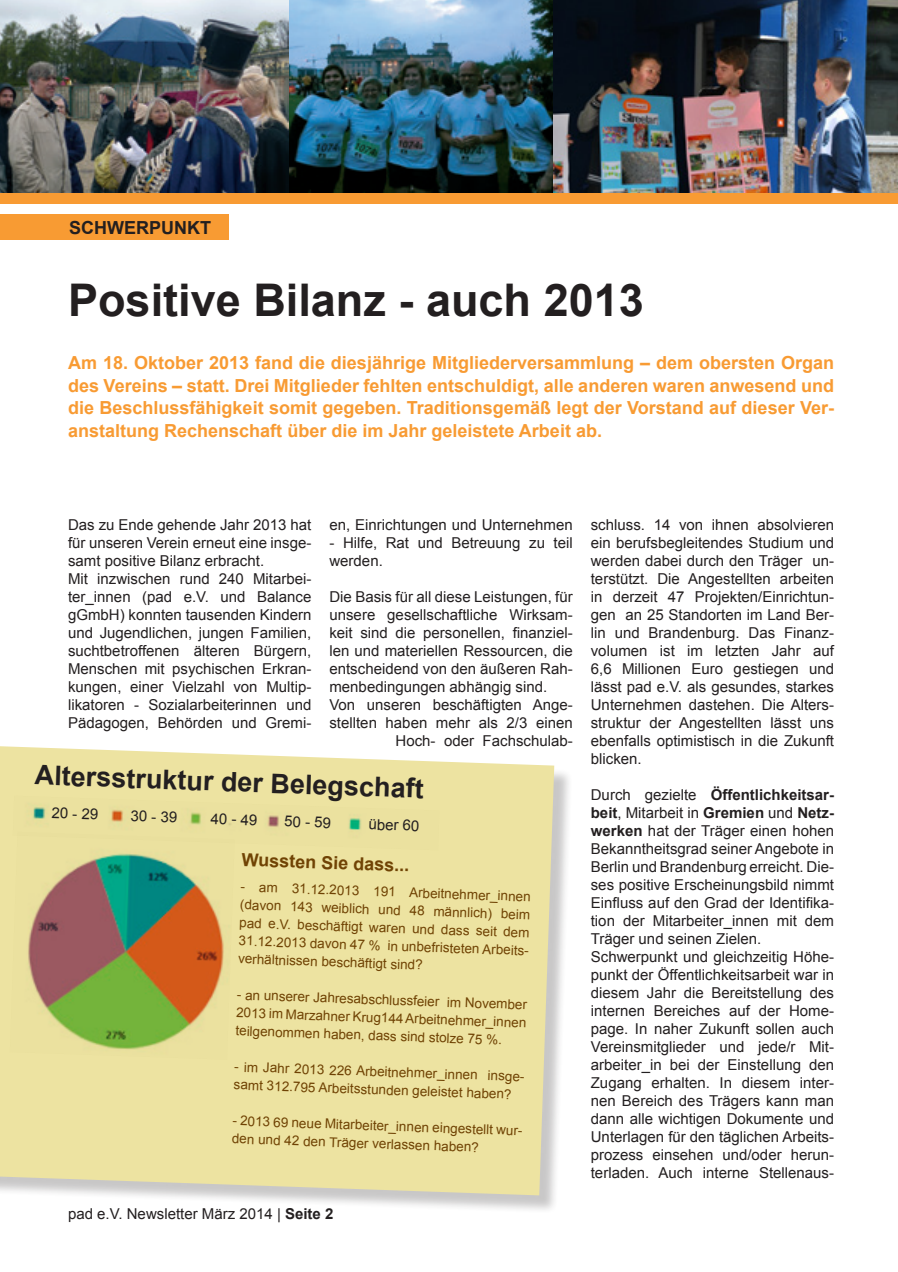
<style>
.page{position:relative;width:898px;height:1272px;background:#fff}
.page>*{position:absolute;margin:0;border:0;box-sizing:border-box;transform-origin:0 0}
.t1{font:700 45px "Arial";color:#231f20}
.t2{font:700 27px "Arial";color:#231f20}
.t3{font:700 18px/22.5px "Arial";color:#f89b33;text-align:justify}
.t4{font:700 18px "Arial";color:#704304}
.t5{font:700 18px "Arial";color:#231f20}
.t6{font:15px/18px "Arial";color:#231f20}
.t7{font:13.5px/18px "Arial";color:#704304}
.s1{font-weight:700}
</style>
<div class="page">
<div style="left:0;top:214px;width:228px;height:25px;background:#f89b33"></div>
<img style="left:288px;top:0;width:265px;height:193px">
<img style="left:553px;top:0;width:344px;height:193px">
<img style="left:0;top:0;width:288px;height:193px">
<div style="left:0;top:748px;width:572px;height:465px;background:#231f20;opacity:.5"></div>
<svg style="left:0;top:746px;width:554px;height:449px;background:#ece2a6"></svg>
<div style="left:0;top:193px;width:897px;height:11px;background:#f89b33"></div>
<div style="left:13px;top:795px;width:426px;height:55px;background:#ebe19f"></div>
<img style="left:10px;top:831px;width:224px;height:228px">
<p class="t5" style="left:69px;top:216px;width:27px">Schwerp</p>
<p class="t5" style="left:161px;top:216px;width:46px">unkt</p>
<h1 class="t1" style="left:68px;top:270px;width:577px">Positive Bilanz - auch 2013</h1>
<p class="t3" style="left:68px;top:352px;width:767px">Am 18. Oktober 2013 fand die diesjährige Mitgliederversammlung – dem obersten Organ des Vereins – statt. Drei Mitglieder fehlten entschuldigt, alle anderen waren anwesend und die Beschlussfähigkeit somit gegeben. Traditionsgemäß legt der Vorstand auf dieser Ver&shy;anstaltung Rechenschaft über die im Jahr geleistete Arbeit ab.</p>
<p class="t6" style="left:68px;top:515px;width:245px">Das zu Ende gehende Jahr 2013 hat für unseren Verein erneut eine insge&shy;samt positive Bilanz erbracht.<br>Mit inzwischen rund 240 Mitarbei&shy;ter_innen (pad e.V. und Balance gGmbH) konnten tausenden Kindern und Jugendlichen, jungen Familien, suchtbetroffenen älteren Bürgern, Menschen mit psychischen Erkran&shy;kungen, einer Vielzahl von Multip&shy;likatoren - Sozialarbeiterinnen und Pädagogen, Behörden und Gremi-</p>
<p class="t6" style="left:329px;top:515px;width:245px">en, Einrichtungen und Unternehmen</p>
<p class="t6" style="left:329px;top:533px;width:245px">- Hilfe, Rat und Betreuung zu teil werden.</p>
<p class="t6" style="left:329px;top:587px;width:245px">Die Basis für all diese Leistungen, für</p>
<p class="t6" style="left:329px;top:605px;width:245px">unsere gesellschaftliche Wirksam-</p>
<p class="t6" style="left:329px;top:623px;width:245px">keit sind die personellen, finanziel-</p>
<p class="t6" style="left:329px;top:641px;width:245px">len und materiellen Ressourcen, die</p>
<p class="t6" style="left:329px;top:659px;width:245px">entscheidend von den äußeren Rah-</p>
<p class="t6" style="left:329px;top:677px;width:219px">menbedingungen abhängig sind.</p>
<p class="t6" style="left:329px;top:695px;width:245px">Von unseren beschäftigten Ange-</p>
<p class="t6" style="left:329px;top:713px;width:245px">stellten haben mehr als 2/3 einen</p>
<p class="t6" style="left:395px;top:731px;width:179px">Hoch- oder Fachschulab-</p>
<h2 class="t2" style="left:36px;top:756px;width:390px;rotate:2deg">Altersstruktur der Belegschaft</h2>
<p class="t6" style="left:52px;top:804px;width:48px;rotate:2deg">20 - 29</p>
<p class="t6" style="left:131px;top:806px;width:48px;rotate:2deg">30 - 39</p>
<p class="t6" style="left:211px;top:809px;width:48px;rotate:2deg">40 - 49</p>
<p class="t6" style="left:284px;top:812px;width:48px;rotate:2deg">50 - 59</p>
<p class="t6" style="left:369px;top:815px;width:52px;rotate:2deg">über 60</p>
<p class="t4" style="left:242px;top:847px;width:169px;rotate:2deg">Wussten Sie dass...</p>
<p class="t7" style="left:241px;top:877px;width:294px;rotate:2deg">- am 31.12.2013 191 Arbeitnehmer_innen (davon 143 weiblich und 48 männlich) beim pad e.V. beschäftigt waren und dass seit dem 31.12.2013 davon 47 % in unbefristeten Arbeits&shy;verhältnissen beschäftigt sind?</p>
<p class="t7" style="left:237px;top:985px;width:291px;text-align:justify;rotate:2deg">- an unserer Jahresabschlussfeier im November 2013 im Marzahner Krug144 Arbeitnehmer_innen teilgenommen haben, dass sind stolze 75 %.</p>
<p class="t7" style="left:235px;top:1057px;width:294px;rotate:2deg">- im Jahr 2013 226 Arbeitnehmer_innen insge&shy;samt 312.795 Arbeitsstunden geleistet haben?</p>
<p class="t7" style="left:233px;top:1111px;width:294px;rotate:2deg">- 2013 69 neue Mitarbeiter_innen eingestellt wur&shy;den und 42 den Träger verlassen haben?</p>
<p class="t6" style="left:68px;top:1204px;width:267px">pad e.V. Newsletter März 2014 | <span class="s1">Seite 2</span></p>
<p class="t6" style="left:590px;top:515px;width:245px;text-align:justify">schluss. 14 von ihnen absolvieren ein berufsbegleitendes Studium und werden dabei durch den Träger un&shy;terstützt. Die Angestellten arbeiten in derzeit 47 Projekten/Einrichtun&shy;gen an 25 Standorten im Land Ber&shy;lin und Brandenburg. Das Finanz&shy;volumen ist im letzten Jahr auf 6,6 Millionen Euro gestiegen und lässt pad e.V. als gesundes, starkes Unternehmen dastehen. Die Alters&shy;struktur der Angestellten lässt uns ebenfalls optimistisch in die Zukunft blicken.</p>
<p class="t6" style="left:590px;top:785px;width:245px">Durch gezielte <span class="s1">Öffentlichkeitsar&shy;beit</span>, Mitarbeit in <span class="s1">Gremien</span> und <span class="s1">Netz&shy;werken</span> hat der Träger einen hohen Bekanntheitsgrad seiner Angebote in Berlin und Brandenburg erreicht. Die&shy;ses positive Erscheinungsbild nimmt Einfluss auf den Grad der Identifika&shy;tion der Mitarbeiter_innen mit dem Träger und seinen Zielen.<br>Schwerpunkt und gleichzeitig Höhe&shy;punkt der Öffentlichkeitsarbeit war in diesem Jahr die Bereitstellung des internen Bereiches auf der Home&shy;page. In naher Zukunft sollen auch Vereinsmitglieder und jede/r Mit&shy;arbeiter_in bei der Einstellung den Zugang erhalten. In diesem inter&shy;nen Bereich des Trägers kann man dann alle wichtigen Dokumente und Unterlagen für den täglichen Arbeits&shy;prozess einsehen und/oder herun&shy;terladen. Auch interne Stellenaus-</p>
</div>
